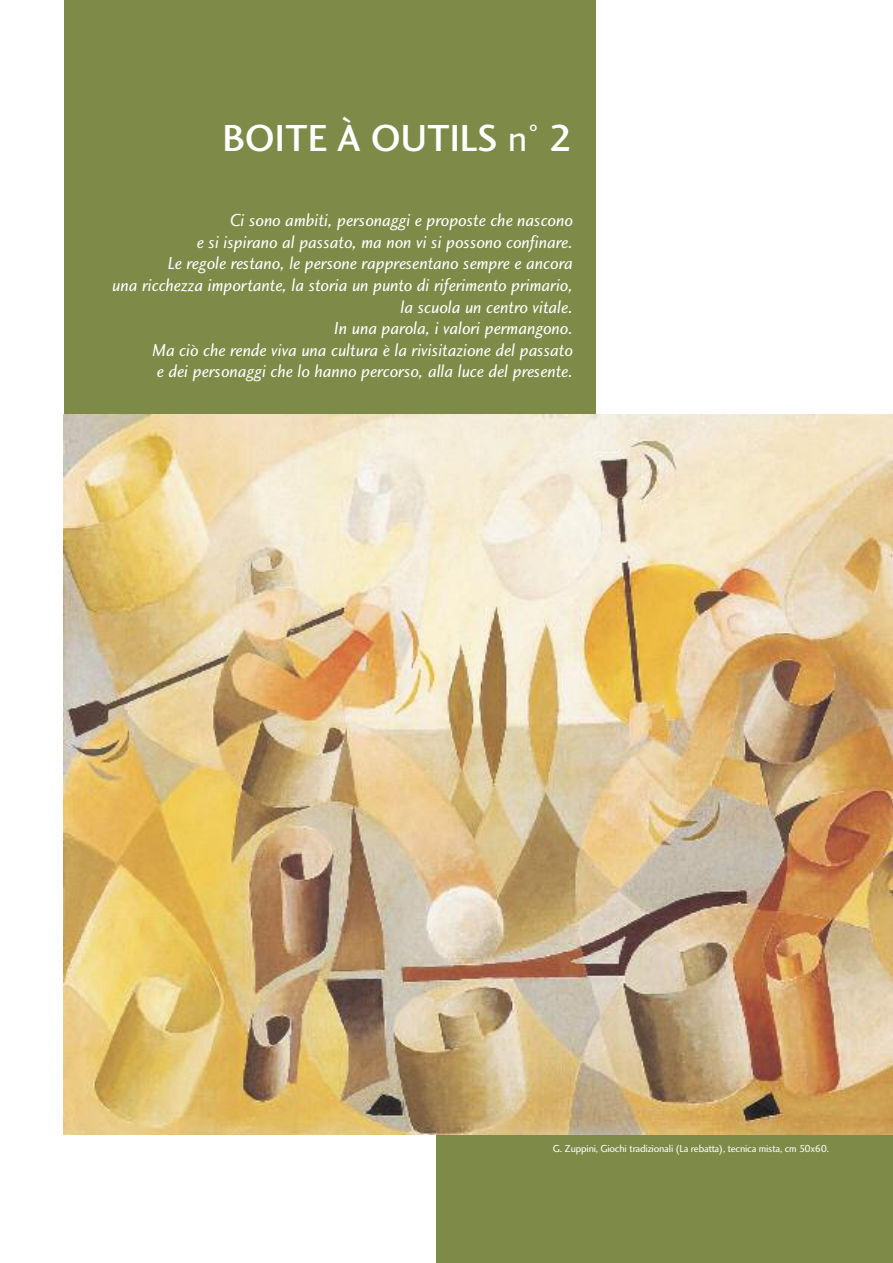
<style>
.page{position:relative;width:893px;height:1263px;background:#fff}
.page>*{position:absolute;margin:0;border:0;box-sizing:border-box;transform-origin:0 0}
.t1{font:39px "Charlotte Sans Medium Plain";color:#fff}
.t2{font:18px/21.6px "Charlotte Sans Book Italic Plain";color:#fff;text-align:right}
.t3{font:10.5px "Charlotte Sans Book Plain";letter-spacing:-.015em;color:#fff}
.s1{font-family:"Charlotte Sans Book Plain"}
</style>
<div class="page">
<div style="left:436px;top:1134px;width:457px;height:129px;background:#7d8a48"></div>
<div style="left:64px;top:54px;width:531px;height:360px;background:#7d8a48"></div>
<img style="left:64px;top:415px;width:829px;height:719px">
<div style="left:64px;top:0;width:531px;height:90px;background:#7d8a48"></div>
<h1 class="t1" style="left:222px;top:124px;width:352px">BOITE À OUTILS <span class="s1">n°</span> 2</h1>
<p class="t2" style="left:112px;top:211px;width:462px">Ci sono ambiti, personaggi e proposte che nascono<br>e si ispirano al passato, ma non vi si possono confinare.<br>Le regole restano, le persone rappresentano sempre e ancora<br>una ricchezza importante, la storia un punto di riferimento primario, la scuola un centro vitale.<br>In una parola, i valori permangono.<br>Ma ciò che rende viva una cultura è la rivisitazione del passato<br>e dei personaggi che lo hanno percorso, alla luce del presente.</p>
<p class="t3" style="left:553px;top:1145px;width:278px">G. Zuppini, Giochi tradizionali (La rebatta), tecnica mista, cm 50x60.</p>
</div>
